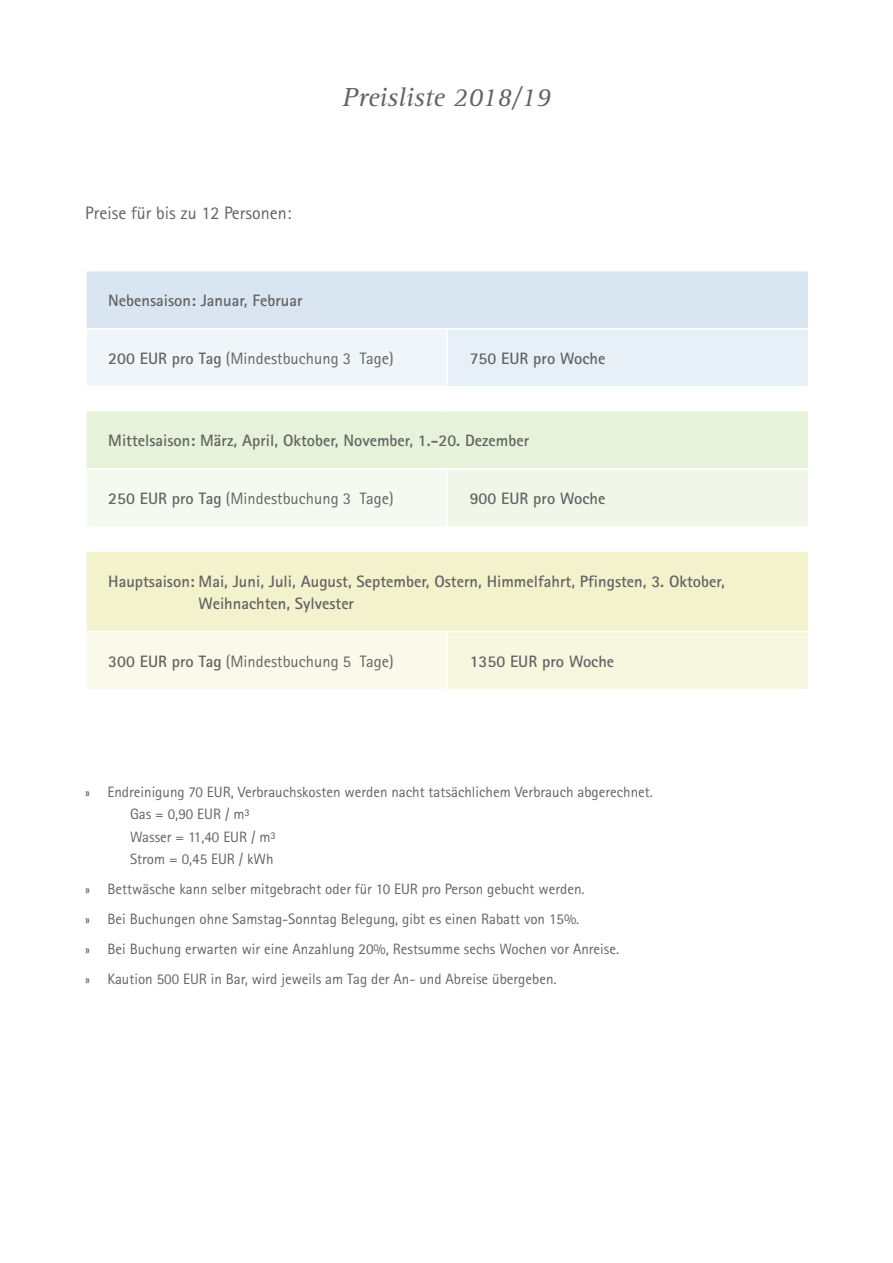
<style>
.page{position:relative;width:893px;height:1263px;background:#fff}
.page>*{position:absolute;margin:0;border:0;box-sizing:border-box;transform-origin:0 0}
.t1{font:italic 27px "Rotis Serif";color:#646363}
.t2{font:18px "Rotis Sans Serif";color:#646363}
.t3{font:700 16.5px/22.5px "Rotis Sans Serif";color:#646363}
.t4{font:16.5px "Rotis Sans Serif";color:#646363}
.t5{font:15px/22.5px "Rotis Sans Serif";color:#646363}
.s1{font-weight:700}
.s2{font-size:13.5px}
</style>
<div class="page">
<div style="left:86px;top:271px;width:723px;height:58px;background:#d9e6f2"></div>
<div style="left:86px;top:329px;width:361px;height:58px;background:#f0f5fa"></div>
<div style="left:447px;top:329px;width:362px;height:58px;background:#e8f0f7"></div>
<hr style="left:85px;top:271px;width:2px;height:57px;background:#fff">
<hr style="left:808px;top:271px;width:1px;height:57px;background:#fff">
<hr style="left:85px;top:328px;width:362px;height:1px;background:#fff">
<hr style="left:85px;top:329px;width:2px;height:57px;background:#fff">
<hr style="left:447px;top:328px;width:362px;height:1px;background:#fff">
<hr style="left:446px;top:329px;width:2px;height:57px;background:#fff">
<hr style="left:808px;top:329px;width:1px;height:57px;background:#fff">
<hr style="left:85px;top:386px;width:362px;height:2px;background:#fff">
<hr style="left:447px;top:386px;width:362px;height:2px;background:#fff">
<div style="left:86px;top:411px;width:723px;height:58px;background:#e6f2d9"></div>
<div style="left:86px;top:469px;width:361px;height:58px;background:#f5faf0"></div>
<div style="left:447px;top:469px;width:362px;height:58px;background:#f0f7e8"></div>
<hr style="left:85px;top:410px;width:362px;height:2px;background:#fff">
<hr style="left:85px;top:412px;width:2px;height:56px;background:#fff">
<hr style="left:447px;top:410px;width:362px;height:2px;background:#fff">
<hr style="left:808px;top:412px;width:1px;height:56px;background:#fff">
<hr style="left:85px;top:468px;width:362px;height:2px;background:#fff">
<hr style="left:85px;top:470px;width:2px;height:56px;background:#fff">
<hr style="left:447px;top:468px;width:362px;height:2px;background:#fff">
<hr style="left:446px;top:470px;width:2px;height:56px;background:#fff">
<hr style="left:808px;top:470px;width:1px;height:56px;background:#fff">
<hr style="left:85px;top:526px;width:362px;height:2px;background:#fff">
<hr style="left:447px;top:526px;width:362px;height:2px;background:#fff">
<div style="left:86px;top:551px;width:723px;height:80px;background:#f2f2cc"></div>
<div style="left:86px;top:631px;width:361px;height:59px;background:#fafaeb"></div>
<div style="left:447px;top:631px;width:362px;height:59px;background:#f7f7e0"></div>
<hr style="left:85px;top:550px;width:362px;height:2px;background:#fff">
<hr style="left:85px;top:552px;width:2px;height:79px;background:#fff">
<hr style="left:447px;top:550px;width:362px;height:2px;background:#fff">
<hr style="left:808px;top:552px;width:1px;height:79px;background:#fff">
<hr style="left:85px;top:631px;width:362px;height:1px;background:#fff">
<hr style="left:85px;top:632px;width:2px;height:57px;background:#fff">
<hr style="left:447px;top:631px;width:362px;height:1px;background:#fff">
<hr style="left:446px;top:632px;width:2px;height:57px;background:#fff">
<hr style="left:808px;top:632px;width:1px;height:57px;background:#fff">
<hr style="left:85px;top:689px;width:362px;height:1px;background:#fff">
<hr style="left:447px;top:689px;width:362px;height:1px;background:#fff">
<p class="t2" style="left:85px;top:202px;width:208px">Preise für bis zu 12 Personen:</p>
<p class="t3" style="left:108px;top:289px;width:196px">Nebensaison: Januar, Februar</p>
<h1 class="t1" style="left:342px;top:82px;width:210px">Preisliste 2018/19</h1>
<p class="t4" style="left:108px;top:349px;width:287px"><span class="s1">200 EUR pro Tag</span> (Mindestbuchung 3 Tage)</p>
<p class="t3" style="left:470px;top:347px;width:137px">750 EUR pro Woche</p>
<p class="t3" style="left:108px;top:429px;width:422px">Mittelsaison: März, April, Oktober, November, 1.-20. Dezember</p>
<p class="t4" style="left:108px;top:489px;width:287px"><span class="s1">250 EUR pro Tag</span> (Mindestbuchung 3 Tage)</p>
<p class="t3" style="left:470px;top:487px;width:137px">900 EUR pro Woche</p>
<p class="t3" style="left:199px;top:569px;width:528px;text-indent:-90px">Hauptsaison: Mai, Juni, Juli, August, September, Ostern, Himmelfahrt, Pfingsten, 3. Oktober,<br>Weihnachten, Sylvester</p>
<p class="t4" style="left:108px;top:652px;width:287px"><span class="s1">300 EUR pro Tag</span> (Mindestbuchung 5 Tage)</p>
<p class="t3" style="left:470px;top:650px;width:146px">1350 EUR pro Woche</p>
<p class="t5" style="left:130px;top:780px;width:524px;text-indent:-45px"><span class="s2">»</span> Endreinigung 70 EUR, Verbrauchskosten werden nacht tatsächlichem Verbrauch abgerechnet.<br>Gas = 0,90 EUR / m³<br>Wasser = 11,40 EUR / m³<br>Strom = 0,45 EUR / kWh</p>
<p class="t5" style="left:85px;top:874px;width:536px;line-height:30px"><span class="s2">»</span> Bettwäsche kann selber mitgebracht oder für 10 EUR pro Person gebucht werden.<br><span class="s2">»</span> Bei Buchungen ohne Samstag-Sonntag Belegung, gibt es einen Rabatt von 15%.<br><span class="s2">»</span> Bei Buchung erwarten wir eine Anzahlung 20%, Restsumme sechs Wochen vor Anreise. <span class="s2">»</span> Kaution 500 EUR in Bar, wird jeweils am Tag der An- und Abreise übergeben.</p>
</div>
